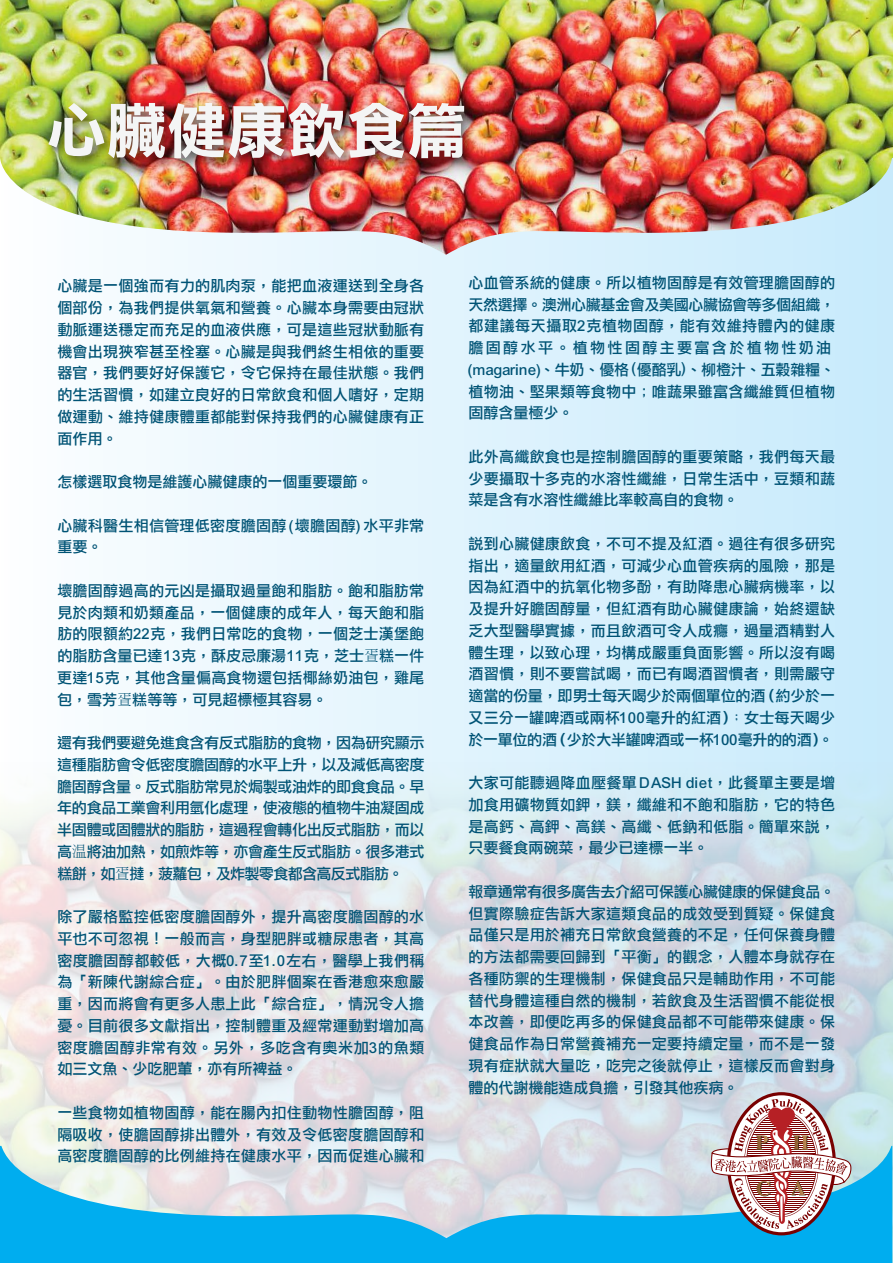
<style>
.page{position:relative;width:893px;height:1263px;background:#fff}
.page>*{position:absolute;margin:0;border:0;box-sizing:border-box;transform-origin:0 0}
.t1{font:60px "DF Li Hei Bd HK BF";color:#f4f5f5}
.t2{font:15px/21.8px "DF Li Hei Md HK BF";letter-spacing:.02em;color:#005375;text-align:justify}
.t3{font:15px "DF Li Hei Md HK BF";color:#005375}
.s1{font-family:"Adobe Ming Std";font-weight:300}
</style>
<div class="page">
<div style="left:0;top:0;width:893px;height:1263px;background:linear-gradient(to right,#fcfeff,#c7eafb)"></div>
<img style="left:0;top:718px;width:893px;height:545px">
<img style="left:0;top:0;width:893px;height:255px">
<img style="left:38px;top:92px;width:446px;height:90px">
<svg style="left:0;top:1146px;width:892px;height:117px;background:#74c7e9"></svg>
<svg style="left:710px;top:1092px;width:142px;height:143px"></svg>
<h1 class="t1" style="left:47px;top:101px;width:421px">心臟健康飲食篇</h1>
<p class="t2" style="left:57px;top:275px;width:368px">心臟是一個強而有力的肌肉泵，能把血液運送到全身各個部份，為我們提供氧氣和營養。心臟本身需要由冠狀動脈運送穩定而充足的血液供應，可是這些冠狀動脈有機會出現狹窄甚至栓塞。心臟是與我們終生相依的重要器官，我們要好好保護它，令它保持在最佳狀態。我們的生活習慣，如建立良好的日常飲食和個人嗜好，定期做運動、維持健康體重都能對保持我們的心臟健康有正面作用。</p>
<p class="t3" style="left:57px;top:474px;width:317px">怎樣選取食物是維護心臟健康的一個重要環節。</p>
<p class="t2" style="left:57px;top:515px;width:368px">心臟科醫生相信管理低密度膽固醇 (壞膽固醇)水平非常重要。</p>
<p class="t2" style="left:57px;top:580px;width:368px">壞膽固醇過高的元凶是攝取過量飽和脂肪。飽和脂肪常見於肉類和奶類產品，一個健康的成年人，每天飽和脂肪的限額約22克，我們日常吃的食物，一個芝士漢堡飽的脂肪含量已達13克，酥皮忌廉湯11克，芝士<span class="s1">疍</span>糕一件更達15克，其他含量偏高食物還包括椰絲奶油包，雞尾包，雪芳<span class="s1">疍</span>糕等等，可見超標極其容易。</p>
<p class="t2" style="left:57px;top:732px;width:369px">還有我們要避免進食含有反式脂肪的食物，因為研究顯示這種脂肪會令低密度膽固醇的水平上升，以及減低高密度膽固醇含量。反式脂肪常見於焗製或油炸的即食食品。早年的食品工業會利用氫化處理，使液態的植物牛油凝固成半固體或固體狀的脂肪，這過程會轉化出反式脂肪，而以高<span class="s1">温</span>將油加熱，如煎炸等，亦會產生反式脂肪。很多港式糕餅，如<span class="s1">疍</span>撻，菠蘿包，及炸製零食都含高反式脂肪。</p>
<p class="t2" style="left:57px;top:906px;width:369px">除了嚴格監控低密度膽固醇外，提升高密度膽固醇的水平也不可忽視！一般而言，身型肥胖或糖尿患者，其高密度膽固醇都較低，大概0.7至1.0左右，醫學上我們稱為「新陳代謝綜合症」。由於肥胖個案在香港愈來愈嚴重，因而將會有更多人患上此「綜合症」，情況令人擔憂。目前很多文獻指出，控制體重及經常運動對增加高密度膽固醇非常有效。另外，多吃含有奧米加3的魚類如三文魚、少吃肥葷，亦有所裨益。</p>
<p class="t2" style="left:57px;top:1102px;width:368px">一些食物如植物固醇，能在腸內扣住動物性膽固醇，阻隔吸收，使膽固醇排出體外，有效及令低密度膽固醇和高密度膽固醇的比例維持在健康水平，因而促進心臟和</p>
<p class="t2" style="left:469px;top:272px;width:368px;text-align:left">心血管系統的健康。所以植物固醇是有效管理膽固醇的天然選擇。澳洲心臟基金會及美國心臟協會等多個組織，都建議每天攝取2克植物固醇，能有效維持體內的健康膽固醇水平。植物性固醇主要富含於植物性奶油(magarine)、牛奶、優格 (優酪乳)、柳橙汁、五穀雜糧、植物油、堅果類等食物中；唯蔬果雖富含纖維質但植物固醇含量極少。</p>
<p class="t2" style="left:469px;top:446px;width:368px">此外高纖飲食也是控制膽固醇的重要策略，我們每天最少要攝取十多克的水溶性纖維，日常生活中，豆類和蔬菜是含有水溶性纖維比率較高自的食物。</p>
<p class="t2" style="left:468px;top:533px;width:368px">說到心臟健康飲食，不可不提及紅酒。過往有很多研究指出，適量飲用紅酒，可減少心血管疾病的風險，那是因為紅酒中的抗氧化物多酚，有助降患心臟病機率，以及提升好膽固醇量，但紅酒有助心臟健康論，始終還缺乏大型醫學實據，而且飲酒可令人成癮，過量酒精對人體生理，以致心理，均構成嚴重負面影響。所以沒有喝酒習慣，則不要嘗試喝，而已有喝酒習慣者，則需嚴守適當的份量，即男士每天喝少於兩個單位的酒（約少於一又三分一罐啤酒或兩杯100毫升的紅酒）<span class="s1">﹔</span>女士每天喝少於一單位的酒（少於大半罐啤酒或一杯100毫升的的酒）。</p>
<p class="t2" style="left:468px;top:772px;width:368px">大家可能聽過降血壓餐單 DASH diet，此餐單主要是增加食用礦物質如鉀，鎂，纖維和不飽和脂肪，它的特色是高鈣、高鉀、高鎂、高纖、低鈉和低脂。簡單來說，只要餐食兩碗菜，最少已達標一半。</p>
<p class="t2" style="left:468px;top:881px;width:368px">報章通常有很多廣告去介紹可保護心臟健康的保健食品。但實際驗症告訴大家這類食品的成效受到質疑。保健食品僅只是用於補充日常飲食營養的不足，任何保養身體的方法都需要回歸到「平衡」的觀念，人體本身就存在各種防禦的生理機制，保健食品只是輔助作用，不可能替代身體這種自然的機制，若飲食及生活習慣不能從根本改善，即便吃再多的保健食品都不可能帶來健康。保健食品作為日常營養補充一定要持續定量，而不是一發現有症狀就大量吃，吃完之後就停止，這樣反而會對身體的代謝機能造成負擔，引發其他疾病。</p>
</div>
